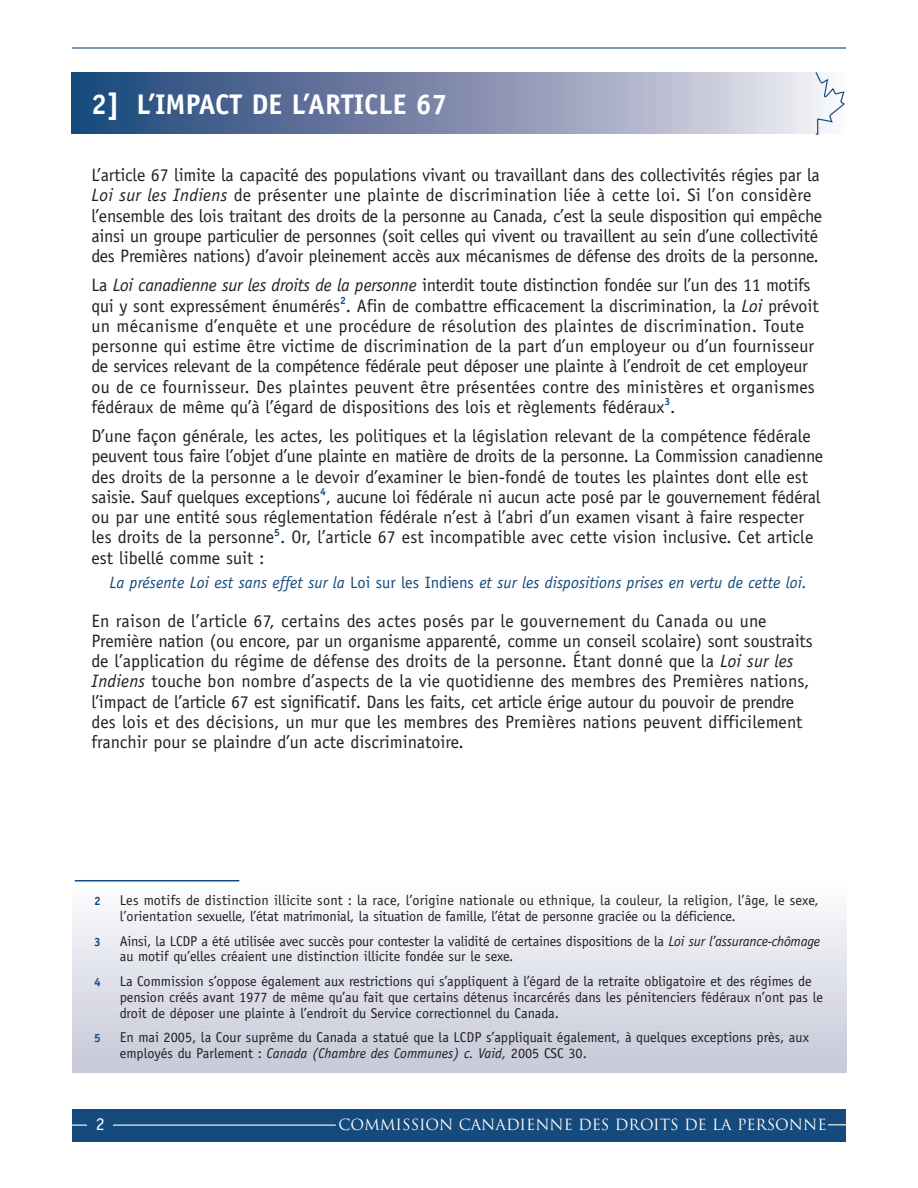
<style>
.page{position:relative;width:918px;height:1188px;background:#fff}
.page>*{position:absolute;margin:0;border:0;box-sizing:border-box;transform-origin:0 0}
.t1{font:700 28.5px "Officina Sans";color:#fff}
.t2{font:18px/20.2px "Officina Sans";letter-spacing:-.01em;color:#231f20}
.t3{font:18px "Officina Sans";color:#fff}
.t4{font:italic 16.5px "Officina Sans";color:#144a7c}
.t5{font:15px "Trajan";color:#fff}
.t6{font:14.25px/15.8px "Officina Sans";letter-spacing:-.005em;color:#231f20}
.t7{font:700 12px "Officina Sans";color:#144a7c}
.s1{font-size:30px}
.s2{font-style:italic}
.s3{font-style:normal}
</style>
<div class="page">
<div style="left:72px;top:1109px;width:774px;height:33px;background:#144a7c"></div>
<hr style="left:72px;top:47px;width:774px;height:2px;background:#144a7c">
<hr style="left:828px;top:1124px;width:32px;height:1px;background:#fff">
<hr style="left:62px;top:1125px;width:274px;height:1px;background:#fff">
<div style="left:88px;top:1109px;width:25px;height:33px;background:#144a7c"></div>
<div style="left:72px;top:72px;width:774px;height:62px;background:linear-gradient(to right,#193e74,#f1e7ef)"></div>
<svg style="left:815px;top:72px;width:30px;height:63px"></svg>
<div style="left:72px;top:882px;width:774px;height:190px;background:linear-gradient(to bottom,#fcfdfd,#c6c8d9)"></div>
<hr style="left:75px;top:880px;width:164px;height:1px;background:#144a7c">
<h1 class="t1" style="left:91px;top:93px;width:358px">2<span class="s1">]</span> L’IMPACT DE L’ARTICLE 67</h1>
<p class="t2" style="left:92px;top:166px;width:732px">L’article 67 limite la capacité des populations vivant ou travaillant dans des collectivités régies par la <span class="s2">Loi sur les Indiens</span> de présenter une plainte de discrimination liée à cette loi. Si l’on considère l’ensemble des lois traitant des droits de la personne au Canada, c’est la seule disposition qui empêche ainsi un groupe particulier de personnes (soit celles qui vivent ou travaillent au sein d’une collectivité des Premières nations) d’avoir pleinement accès aux mécanismes de défense des droits de la personne.</p>
<p class="t2" style="left:91px;top:277px;width:729px">La <span class="s2">Loi canadienne sur les droits de la personne</span> interdit toute distinction fondée sur l’un des 11 motifs qui y sont expressément énumérés<sup>2</sup>. Afin de combattre efficacement la discrimination, la <span class="s2">Loi</span> prévoit un mécanisme d’enquête et une procédure de résolution des plaintes de discrimination. Toute personne qui estime être victime de discrimination de la part d’un employeur ou d’un fournisseur de services relevant de la compétence fédérale peut déposer une plainte à l’endroit de cet employeur ou de ce fournisseur. Des plaintes peuvent être présentées contre des ministères et organismes fédéraux de même qu’à l’égard de dispositions des lois et règlements fédéraux<sup>3</sup>.</p>
<p class="t2" style="left:91px;top:427px;width:733px">D’une façon générale, les actes, les politiques et la législation relevant de la compétence fédérale peuvent tous faire l’objet d’une plainte en matière de droits de la personne. La Commission canadienne des droits de la personne a le devoir d’examiner le bien-fondé de toutes les plaintes dont elle est saisie. Sauf quelques exceptions<sup>4</sup>, aucune loi fédérale ni aucun acte posé par le gouvernement fédéral ou par une entité sous réglementation fédérale n’est à l’abri d’un examen visant à faire respecter les droits de la personne<sup>5</sup>. Or, l’article 67 est incompatible avec cette vision inclusive. Cet article est libellé comme suit :</p>
<p class="t4" style="left:110px;top:576px;width:699px">La présente Loi est sans effet sur la <span class="s3">Loi sur les Indiens</span> et sur les dispositions prises en vertu de cette loi.</p>
<p class="t2" style="left:92px;top:612px;width:723px">En raison de l’article 67, certains des actes posés par le gouvernement du Canada ou une Première nation (ou encore, par un organisme apparenté, comme un conseil scolaire) sont soustraits de l’application du régime de défense des droits de la personne. Étant donné que la <span class="s2">Loi sur les Indiens</span> touche bon nombre d’aspects de la vie quotidienne des membres des Premières nations, l’impact de l’article 67 est significatif. Dans les faits, cet article érige autour du pouvoir de prendre des lois et des décisions, un mur que les membres des Premières nations peuvent difficilement franchir pour se plaindre d’un acte discriminatoire.</p>
<p class="t7" style="left:94px;top:896px;width:8px">2</p>
<p class="t6" style="left:120px;top:894px;width:701px">Les motifs de distinction illicite sont : la race, l’origine nationale ou ethnique, la couleur, la religion, l’âge, le sexe, l’orientation sexuelle, l’état matrimonial, la situation de famille, l’état de personne graciée ou la déficience.</p>
<p class="t7" style="left:94px;top:937px;width:8px">3</p>
<p class="t6" style="left:120px;top:934px;width:702px">Ainsi, la LCDP a été utilisée avec succès pour contester la validité de certaines dispositions de la <span class="s2">Loi sur l’assurance-chômage </span>au motif qu’elles créaient une distinction illicite fondée sur le sexe.</p>
<p class="t7" style="left:94px;top:977px;width:8px">4</p>
<p class="t6" style="left:120px;top:975px;width:705px">La Commission s’oppose également aux restrictions qui s’appliquent à l’égard de la retraite obligatoire et des régimes de pension créés avant 1977 de même qu’au fait que certains détenus incarcérés dans les pénitenciers fédéraux n’ont pas le droit de déposer une plainte à l’endroit du Service correctionnel du Canada.</p>
<p class="t7" style="left:94px;top:1034px;width:8px">5</p>
<p class="t6" style="left:120px;top:1031px;width:691px">En mai 2005, la Cour suprême du Canada a statué que la LCDP s’appliquait également, à quelques exceptions près, aux employés du Parlement : <span class="s2">Canada (Chambre des Communes) c. Vaid,</span> 2005 CSC 30.</p>
<p class="t3" style="left:96px;top:1117px;width:10px">2</p>
<p class="t5" style="left:339px;top:1116px;width:489px">COMMISSION CANADIENNE DES DROITS DE LA PERSONNE</p>
</div>
